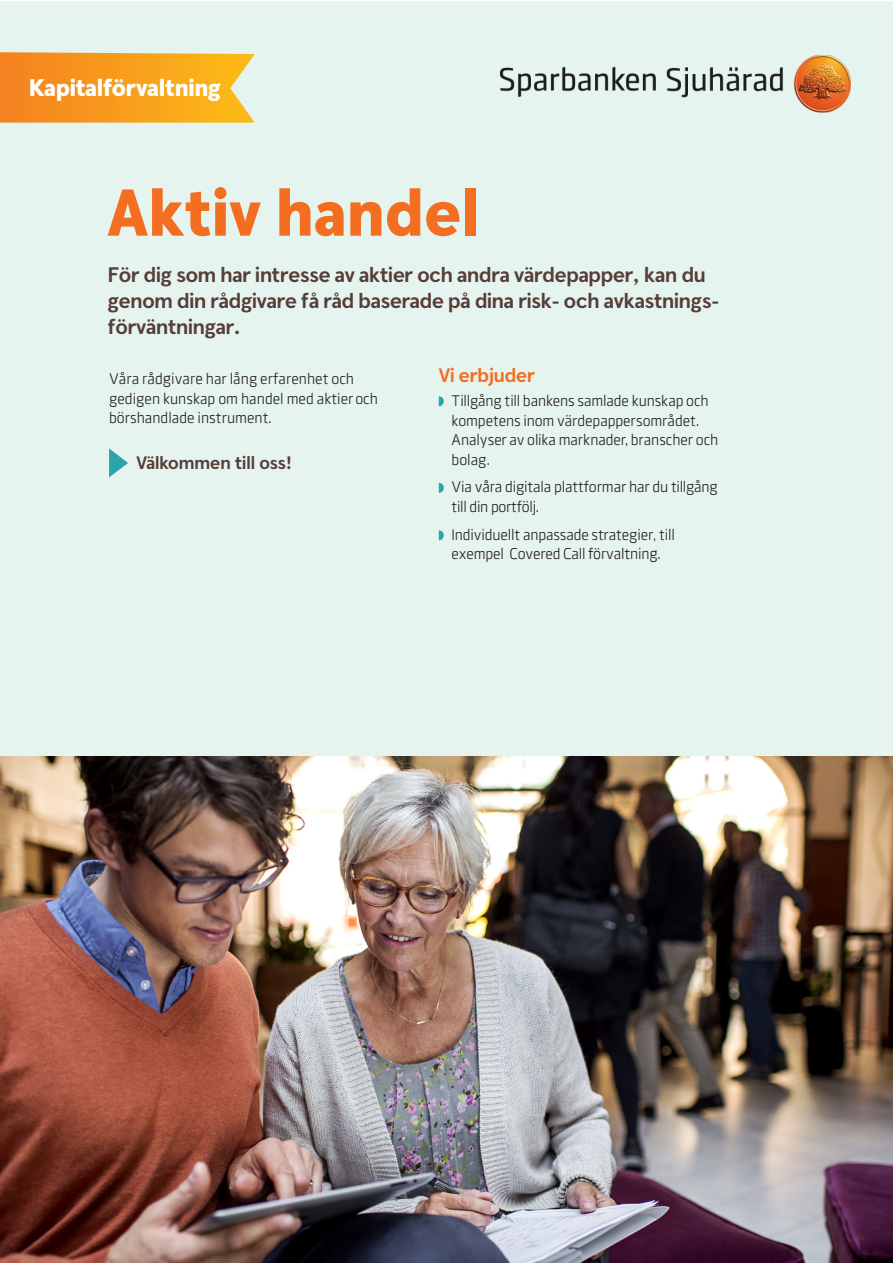
<style>
.page{position:relative;width:893px;height:1263px;background:#fff}
.page>*{position:absolute;margin:0;border:0;box-sizing:border-box;transform-origin:0 0}
.t1{font:900 66px "Swedbank Headline";color:#f36e21}
.t2{font:900 24px "Swedbank Headline";letter-spacing:-.015em;color:#fff}
.t3{font:700 21px/26.2px "Swedbank Headline";letter-spacing:-.005em;color:#573d39}
.mellis{font:700 19.5px "Swedbank Headline";letter-spacing:-.005em;color:#f36e21}
.t4{font:700 18px "Swedbank Headline";color:#573d39}
.bröd{font:15px/19.5px "Swedbank Sans";letter-spacing:-.01em;color:#231f20}
.s1{font-style:inherit}
</style>
<div class="page">
<div style="left:0;top:1px;width:892px;height:1220px;background:#e5f4ee"></div>
<svg style="left:439px;top:396px;width:5px;height:10px"></svg>
<svg style="left:439px;top:483px;width:5px;height:10px"></svg>
<svg style="left:439px;top:530px;width:5px;height:10px"></svg>
<img style="left:0;top:757px;width:893px;height:506px">
<svg style="left:0;top:52px;width:255px;height:71px;background:#f6a229"></svg>
<svg style="left:109px;top:448px;width:19px;height:29px"></svg>
<img style="left:500px;top:54px;width:350px;height:59px">
<p class="t2" style="left:29px;top:73px;width:194px">Kapitalförvaltning</p>
<p class="t1" style="left:107px;top:172px;width:374px">Aktiv handel</p>
<p class="t3" style="left:108px;top:262px;width:613px">För dig som har intresse av aktier och andra värdepapper, kan du genom <span class="s1">din rådgivare</span> få råd baserade på dina risk- och avkastnings&shy;förväntningar.</p>
<p class="bröd" style="left:109px;top:369px;width:270px">Våra rådgivare har lång erfarenhet och gedigen kunskap om handel med aktier och börshandlade instrument.</p>
<p class="mellis" style="left:439px;top:363px;width:98px">Vi erbjuder</p>
<p class="bröd" style="left:452px;top:391px;width:268px">Tillgång till bankens samlade kunskap och kompetens inom värdepappersområdet.<br>Analyser av olika marknader, branscher och bolag.</p>
<p class="bröd" style="left:452px;top:477px;width:268px">Via våra digitala plattformar har du tillgång till din portfölj.</p>
<p class="bröd" style="left:452px;top:524px;width:225px">Individuellt anpassade strategier, till exempel Covered Call förvaltning.</p>
<p class="t4" style="left:136px;top:452px;width:157px">Välkommen till oss!</p>
</div>
